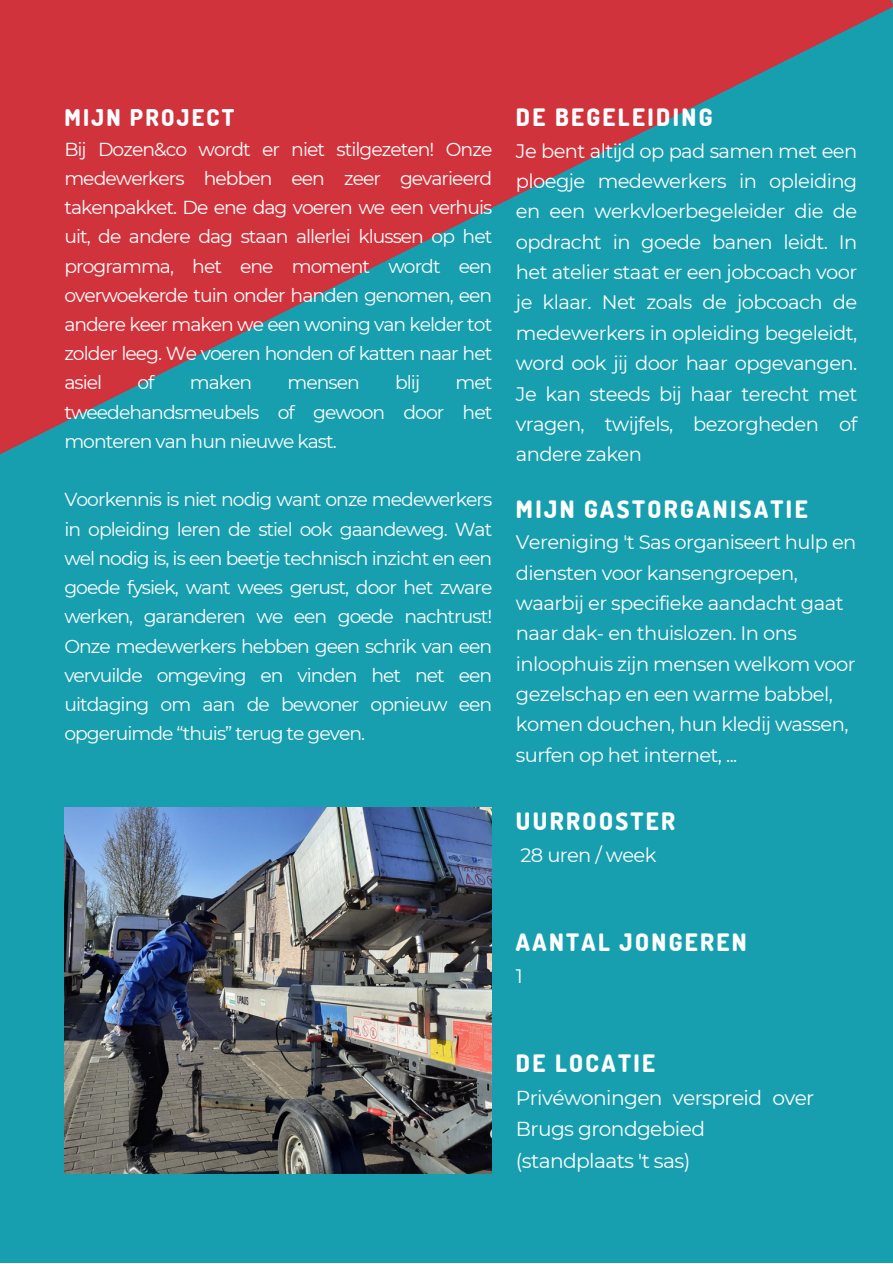
<style>
.page{position:relative;width:893px;height:1264px;background:#fff}
.page>*{position:absolute;margin:0;border:0;box-sizing:border-box;transform-origin:0 0}
.t1{font:800 24px "Dosis";letter-spacing:.1em;color:#fff}
.t2{font:800 23.1px "Dosis";letter-spacing:.1em;color:#fff}
.t3{font:20.25px/31.5px "Montserrat";letter-spacing:-.03em;color:#fff}
.t4{font:19.5px/30.3px "Montserrat";letter-spacing:-.03em;color:#fff}
.t5{font:18.75px/29.2px "Montserrat";letter-spacing:-.05em;color:#fff;text-align:justify}
</style>
<div class="page">
<div style="left:0;top:0;width:892px;height:1262px;background:#179faf"></div>
<svg style="left:0;top:0;width:892px;height:454px;fill:#d1333d"></svg>
<img style="left:64px;top:807px;width:427px;height:366px">
<p class="t2" style="left:64px;top:103px;width:171px">MIJN PROJECT</p>
<p class="t5" style="left:64px;top:134px;width:429px">Bij Dozen&amp;co wordt er niet stilgezeten! Onze medewerkers hebben een zeer gevarieerd takenpakket. De ene dag voeren we een verhuis uit, de andere dag staan allerlei klussen op het programma, het ene moment wordt een overwoekerde tuin onder handen genomen, een andere keer maken we een woning van kelder tot zolder leeg. We voeren honden of katten naar het asiel</p>
<p class="t5" style="left:137px;top:368px;width:19px">of</p>
<p class="t5" style="left:190px;top:368px;width:64px">maken</p>
<p class="t5" style="left:287px;top:368px;width:74px">mensen</p>
<p class="t5" style="left:395px;top:368px;width:27px">blij</p>
<p class="t5" style="left:64px;top:368px;width:429px;text-indent:391px">met tweedehandsmeubels of gewoon door het monteren van hun nieuwe kast.</p>
<p class="t1" style="left:516px;top:101px;width:198px">DE BEGELEIDING</p>
<p class="t4" style="left:516px;top:135px;width:343px;text-align:justify">Je bent altijd op pad samen met een ploegje medewerkers in opleiding en een werkvloerbegeleider die de opdracht in goede banen leidt. In het atelier staat er een jobcoach voor je klaar. Net zoals de jobcoach de medewerkers in opleiding begeleidt, word ook jij door haar opgevangen.<br>Je kan steeds bij haar terecht met vragen, twijfels, bezorgheden of andere zaken</p>
<p class="t5" style="left:64px;top:485px;width:429px">Voorkennis is niet nodig want onze medewerkers in opleiding leren de stiel ook gaandeweg. Wat wel nodig is, is een beetje technisch inzicht en een goede fysiek, want wees gerust, door het zware werken, garanderen we een goede nachtrust!<br>Onze medewerkers hebben geen schrik van een vervuilde omgeving en vinden het net een uitdaging om aan de bewoner opnieuw een opgeruimde “thuis” terug te geven.</p>
<p class="t1" style="left:516px;top:493px;width:293px">MIJN GASTORGANISATIE</p>
<p class="t4" style="left:516px;top:527px;width:342px">Vereniging 't Sas organiseert hulp en diensten voor kansengroepen, waarbij er specifieke aandacht gaat naar dak- en thuislozen. In ons inloophuis zijn mensen welkom voor gezelschap en een warme babbel, komen douchen, hun kledij wassen, surfen op het internet, ...</p>
<p class="t1" style="left:516px;top:805px;width:161px">UURROOSTER</p>
<p class="t4" style="left:520px;top:839px;width:137px">28 uren / week</p>
<p class="t1" style="left:516px;top:926px;width:232px">AANTAL JONGEREN</p>
<p class="t4" style="left:516px;top:960px;width:9px">1</p>
<p class="t1" style="left:516px;top:1047px;width:141px">DE LOCATIE</p>
<p class="t3" style="left:516px;top:1081px;width:300px">Privéwoningen verspreid over<br>Brugs grondgebied</p>
<p class="t3" style="left:516px;top:1144px;width:176px">(standplaats 't sas)</p>
</div>
